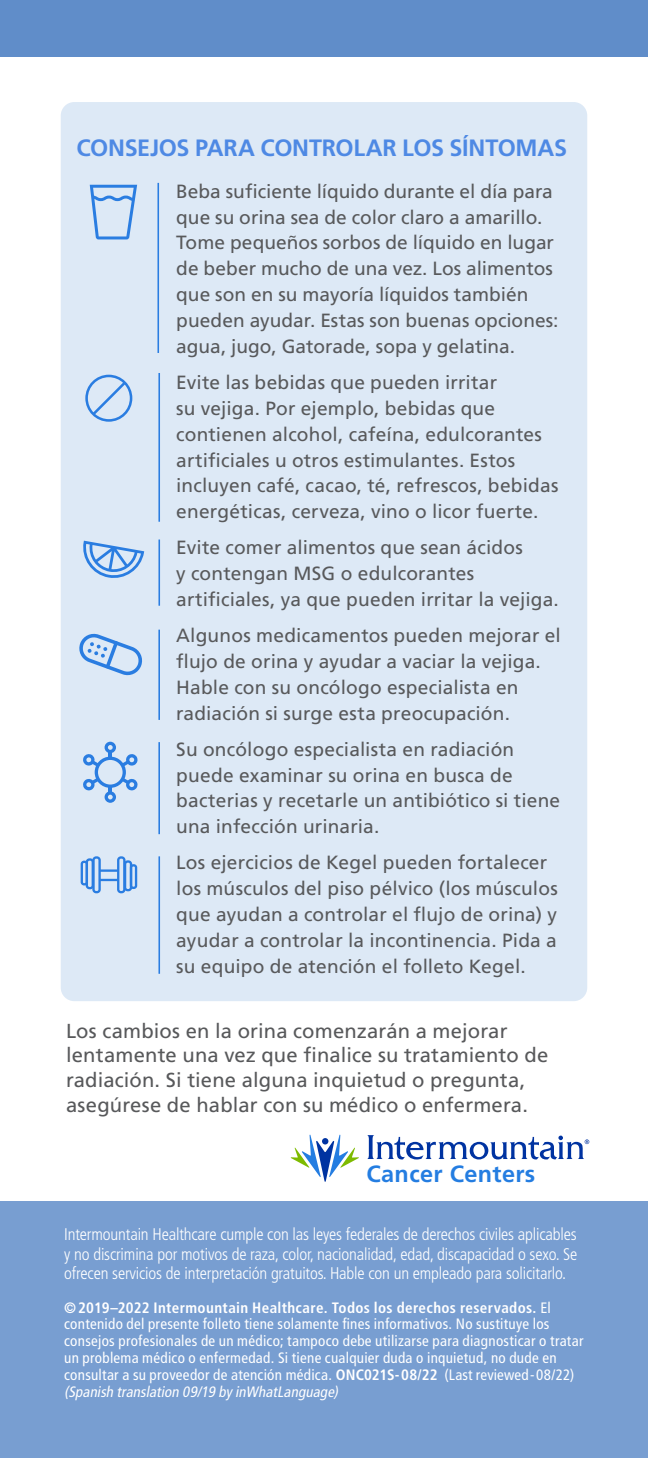
<style>
.page{position:relative;width:648px;height:1458px;background:#fff}
.page>*{position:absolute;margin:0;border:0;box-sizing:border-box;transform-origin:0 0}
.t1{font:700 23.62px "Frutiger LT Std";letter-spacing:-.01em;color:#4e89e4}
.t2{font:700 23.4px "Frutiger LT Std";letter-spacing:.015em;color:#247de1}
.t3{font:20.25px/24.8px "Frutiger LT Std";letter-spacing:.005em;color:#58595b}
.t4{font:19.12px/25.9px "Frutiger LT Std";letter-spacing:.01em;color:#58595b}
.t5{font:300 condensed 16.88px/19.1px "Frutiger LT Std";letter-spacing:-.01em;color:#fff;text-align:justify}
.Footer___h6{font:condensed 15.08px/16.9px "Frutiger LT Std";letter-spacing:.02em;color:#fff}
.s1{font-weight:700}
.s2{font-style:italic}
</style>
<div class="page">
<div style="left:61px;top:102px;width:526px;height:899px;background:#dde9f6;border-radius:14px"></div>
<svg style="left:291px;top:1135px;width:68px;height:47px"></svg>
<svg style="left:367px;top:1135px;width:222px;height:24px"></svg>
<svg style="left:90px;top:185px;width:47px;height:54px"></svg>
<svg style="left:79px;top:633px;width:63px;height:43px"></svg>
<svg style="left:81px;top:856px;width:56px;height:37px"></svg>
<svg style="left:83px;top:742px;width:55px;height:61px"></svg>
<div style="left:0;top:0;width:648px;height:57px;background:#608dc9"></div>
<svg style="left:83px;top:541px;width:61px;height:37px"></svg>
<svg style="left:85px;top:375px;width:47px;height:47px"></svg>
<hr style="left:157px;top:183px;width:2px;height:170px;background:#2a7de1">
<hr style="left:158px;top:630px;width:2px;height:90px;background:#2a7de1">
<hr style="left:158px;top:742px;width:2px;height:92px;background:#2a7de1">
<hr style="left:158px;top:856px;width:2px;height:118px;background:#2a7de1">
<hr style="left:158px;top:540px;width:2px;height:66px;background:#2a7de1">
<hr style="left:158px;top:373px;width:2px;height:149px;background:#2a7de1">
<div style="left:0;top:1201px;width:648px;height:257px;background:#789ed1"></div>
<p class="t1" style="left:76px;top:134px;width:492px">CONSEJOS PARA CONTROLAR LOS SÍNTOMAS</p>
<p class="t4" style="left:176px;top:178px;width:384px">Beba suficiente líquido durante el día para que su orina sea de color claro a amarillo.<br>Tome pequeños sorbos de líquido en lugar de beber mucho de una vez. Los alimentos que son en su mayoría líquidos también pueden ayudar. Estas son buenas opciones: agua, jugo, Gatorade, sopa y gelatina.</p>
<p class="t4" style="left:176px;top:369px;width:384px">Evite las bebidas que pueden irritar<br>su vejiga. Por ejemplo, bebidas que contienen alcohol, cafeína, edulcorantes artificiales u otros estimulantes. Estos incluyen café, cacao, té, refrescos, bebidas energéticas, cerveza, vino o licor fuerte.</p>
<p class="t4" style="left:176px;top:535px;width:384px">Evite comer alimentos que sean ácidos<br>y contengan MSG o edulcorantes artificiales, ya que pueden irritar la vejiga.</p>
<p class="t4" style="left:176px;top:623px;width:386px">Algunos medicamentos pueden mejorar el flujo de orina y ayudar a vaciar la vejiga.<br>Hable con su oncólogo especialista en radiación si surge esta preocupación.</p>
<p class="t4" style="left:176px;top:736px;width:386px">Su oncólogo especialista en radiación puede examinar su orina en busca de bacterias y recetarle un antibiótico si tiene una infección urinaria.</p>
<p class="t4" style="left:176px;top:850px;width:383px">Los ejercicios de Kegel pueden fortalecer los músculos del piso pélvico (los músculos que ayudan a controlar el flujo de orina) y ayudar a controlar la incontinencia. Pida a su equipo de atención el folleto Kegel.</p>
<p class="t3" style="left:66px;top:1018px;width:484px">Los cambios en la orina comenzarán a mejorar lentamente una vez que finalice su tratamiento de radiación. Si tiene alguna inquietud o pregunta, asegúrese de hablar con su médico o enfermera.</p>
<p class="t2" style="left:367px;top:1160px;width:170px">Cancer Centers</p>
<p class="t5" style="left:64px;top:1225px;width:514px">Intermountain Healthcare cumple con las leyes federales de derechos civiles aplicables y no discrimina por motivos de raza, color, nacionalidad, edad, discapacidad o sexo. Se ofrecen servicios de interpretación gratuitos. Hable con un empleado para solicitarlo.</p>
<p class="Footer___h6" style="left:64px;top:1299px;width:521px"><span class="s1">©2019–2022 Intermountain Healthcare. Todos los derechos reservados.</span> El contenido del presente folleto tiene solamente fines informativos. No sustituye los consejos profesionales de un médico; tampoco debe utilizarse para diagnosticar o tratar un problema médico o enfermedad. Si tiene cualquier duda o inquietud, no dude en consultar a su proveedor de atención médica. <span class="s1">ONC021S-08/22</span> (Last reviewed-08/22) <span class="s2">(Spanish translation 09/19 by inWhatLanguage)</span></p>
</div>
